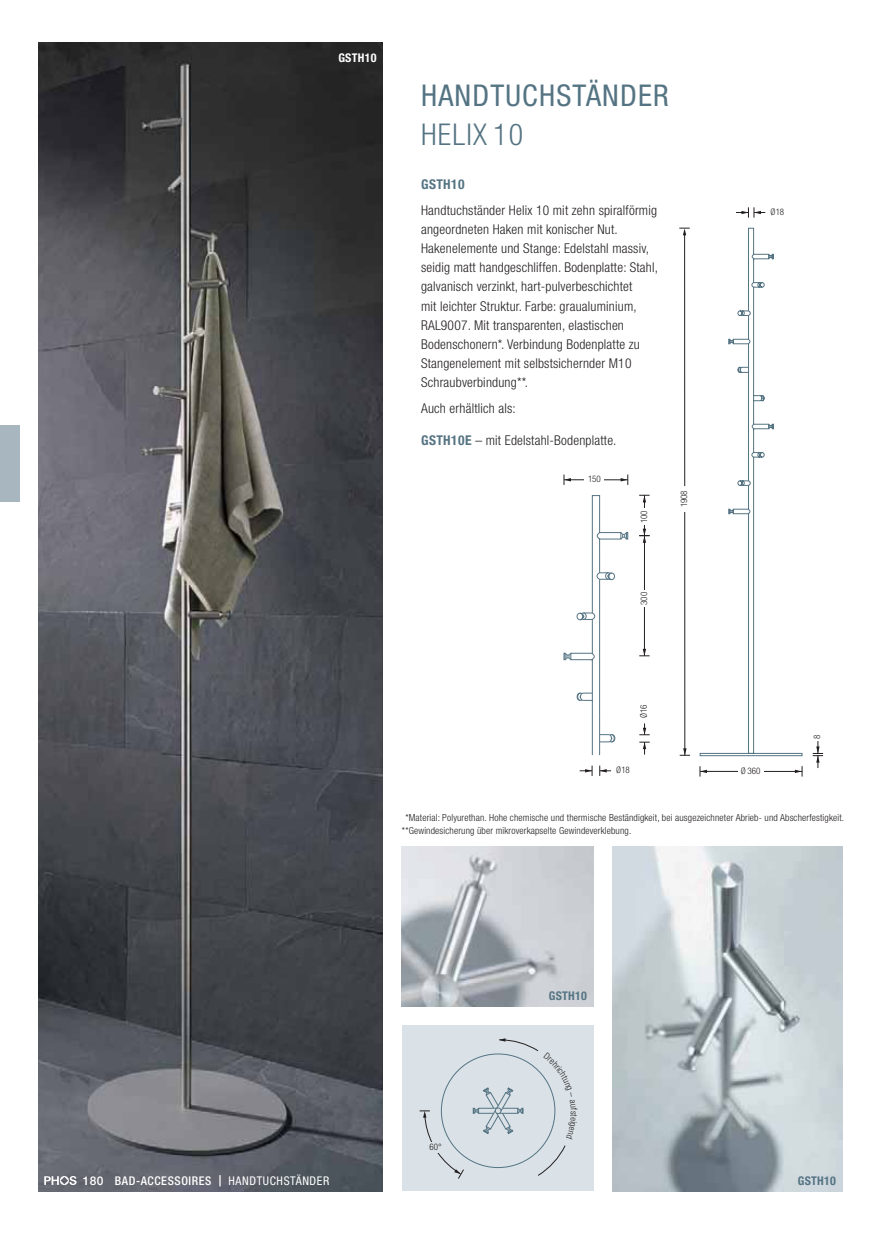
<style>
.page{position:relative;width:872px;height:1234px;background:#fff}
.page>*{position:absolute;margin:0;border:0;box-sizing:border-box;transform-origin:0 0}
.t1{font:condensed 30px "Helvetica Neue LT Std";letter-spacing:.04em;color:#557483}
.t2{font:300 condensed 30px "Helvetica Neue LT Std";letter-spacing:.04em;color:#557483}
.t3{font:300 condensed 13.5px/19.2px "Helvetica Neue LT Std";letter-spacing:.015em;color:#231f20}
.t4{font:700 condensed 13.5px "Helvetica Neue LT Std";letter-spacing:.03em;color:#557483}
.t5{font:500 condensed 12px "Helvetica Neue LT Std";letter-spacing:.05em;color:#fff}
.t6{font:700 condensed 12px "Helvetica Neue LT Std";letter-spacing:.02em;color:#557483}
.t7{font:700 condensed 12px "Helvetica Neue LT Std";letter-spacing:.02em;color:#fff}
.t8{font:300 condensed 9.75px/12.8px "Helvetica Neue LT Std";letter-spacing:.015em;color:#231f20}
.t9{font:300 condensed 9px "Helvetica Neue LT Std";color:#231f20}
.s1{font-weight:700;color:#567482}
.s2{font-stretch:normal}
.s3{font-stretch:normal;font-size:11.25px}
.s4{font-weight:400}
</style>
<div class="page">
<img style="left:612px;top:846px;width:230px;height:345px">
<img style="left:38px;top:43px;width:345px;height:1148px">
<img style="left:402px;top:846px;width:191px;height:160px">
<div style="left:402px;top:1025px;width:191px;height:166px;background:#dae2e7"></div>
<svg style="left:437px;top:1151px;width:27px;height:27px"></svg>
<svg style="left:419px;top:1110px;width:13px;height:31px"></svg>
<div style="left:428px;top:1141px;width:15px;height:11px;background:#dae2e7"></div>
<hr style="left:599px;top:579px;width:1px;height:136px;background:#557483">
<hr style="left:592px;top:619px;width:1px;height:34px;background:#557483">
<hr style="left:592px;top:659px;width:1px;height:42px;background:#557483">
<div style="left:576px;top:612px;width:7px;height:8px;border:1px solid #557483;border-radius:50%"></div>
<svg style="left:579px;top:495px;width:49px;height:125px"></svg>
<svg style="left:563px;top:652px;width:32px;height:8px"></svg>
<svg style="left:576px;top:692px;width:17px;height:9px"></svg>
<hr style="left:564px;top:479px;width:64px;height:1px;background:#231f20">
<svg style="left:564px;top:474px;width:7px;height:11px"></svg>
<svg style="left:620px;top:474px;width:8px;height:11px"></svg>
<div style="left:585px;top:476px;width:19px;height:10px;background:#fff"></div>
<hr style="left:644px;top:535px;width:1px;height:120px;background:#231f20">
<svg style="left:639px;top:648px;width:10px;height:8px"></svg>
<div style="left:641px;top:590px;width:10px;height:16px;background:#fff"></div>
<hr style="left:644px;top:495px;width:1px;height:40px;background:#231f20">
<svg style="left:639px;top:528px;width:10px;height:14px"></svg>
<svg style="left:639px;top:495px;width:10px;height:7px"></svg>
<div style="left:641px;top:508px;width:10px;height:17px;background:#fff"></div>
<svg style="left:600px;top:733px;width:15px;height:9px"></svg>
<hr style="left:599px;top:715px;width:1px;height:40px;background:#557483">
<hr style="left:592px;top:700px;width:1px;height:54px;background:#557483">
<svg style="left:639px;top:723px;width:10px;height:12px"></svg>
<svg style="left:639px;top:741px;width:10px;height:13px"></svg>
<svg style="left:599px;top:765px;width:12px;height:10px"></svg>
<svg style="left:579px;top:765px;width:14px;height:10px"></svg>
<svg style="left:699px;top:227px;width:103px;height:529px"></svg>
<hr style="left:700px;top:771px;width:102px;height:1px;background:#231f20">
<svg style="left:699px;top:766px;width:8px;height:10px"></svg>
<svg style="left:795px;top:766px;width:8px;height:10px"></svg>
<div style="left:738px;top:767px;width:25px;height:8px;background:#fff"></div>
<svg style="left:812px;top:741px;width:11px;height:26px"></svg>
<hr style="left:684px;top:233px;width:1px;height:522px;background:#231f20">
<svg style="left:679px;top:748px;width:11px;height:7px"></svg>
<svg style="left:679px;top:228px;width:10px;height:7px"></svg>
<div style="left:681px;top:486px;width:7px;height:25px;background:#fff"></div>
<svg style="left:736px;top:207px;width:29px;height:11px"></svg>
<div style="left:0;top:425px;width:19px;height:77px;background:#a7b6bf"></div>
<svg style="left:44px;top:1175px;width:33px;height:9px"></svg>
<svg style="left:472px;top:1038px;width:94px;height:137px"></svg>
<p class="t7" style="left:338px;top:50px;width:40px">GSTH10</p>
<h1 class="t1" style="left:421px;top:85px;width:249px">HANDTUCHSTÄNDER</h1>
<h1 class="t2" style="left:421px;top:123px;width:103px">HELIX 10</h1>
<p class="t4" style="left:421px;top:177px;width:45px">GSTH10</p>
<p class="t3" style="left:421px;top:202px;width:238px">Handtuchständer Helix 10 mit zehn spiralförmig angeordneten Haken mit konischer Nut.<br>Hakenelemente und Stange: Edelstahl massiv, seidig matt handgeschliffen. Bodenplatte: Stahl, galvanisch verzinkt, hart-pulverbeschichtet<br>mit leichter Struktur. Farbe: graualuminium, RAL9007. Mit transparenten, elastischen Bodenschonern*. Verbindung Bodenplatte zu Stangenelement mit selbstsichernder M10<br>Schraubverbindung**.</p>
<p class="t3" style="left:421px;top:400px;width:96px">Auch erhältlich als:</p>
<p class="t3" style="left:421px;top:432px;width:197px"><span class="s1">GSTH10E</span> – mit Edelstahl-Bodenplatte.</p>
<p class="t9" style="left:588px;top:476px;width:14px">150</p>
<p class="t9" style="left:641px;top:522px;width:14px;rotate:-90deg">100</p>
<p class="t9" style="left:681px;top:507px;width:18px;rotate:-90deg">1908</p>
<p class="t9" style="left:641px;top:604px;width:14px;rotate:-90deg">300</p>
<p class="t9" style="left:770px;top:208px;width:15px">Ø 18</p>
<p class="t9" style="left:640px;top:718px;width:15px;rotate:-90deg">Ø 16</p>
<p class="t9" style="left:616px;top:766px;width:15px">Ø 18</p>
<p class="t9" style="left:741px;top:767px;width:21px">Ø 360</p>
<p class="t9" style="left:813px;top:739px;width:6px;rotate:-90deg">8</p>
<p class="t8" style="left:402px;top:812px;width:444px;text-indent:3px">*Material: Polyurethan. Hohe chemische und thermische Beständigkeit, bei ausgezeichneter Abrieb- und Abscherfestigkeit. **Gewindesicherung über mikroverkapselte Gewindeverklebung.</p>
<p class="t5" style="left:83px;top:1176px;width:248px"><span class="s2">180</span> BAD-ACCESSOIRES <span class="s3">|</span> <span class="s4">HANDTUCHSTÄNDER</span></p>
<p class="t9" style="left:429px;top:1143px;width:14px">60°</p>
<p class="t6" style="left:549px;top:988px;width:40px">GSTH10</p>
<p class="t6" style="left:797px;top:1173px;width:40px">GSTH10</p>
</div>
